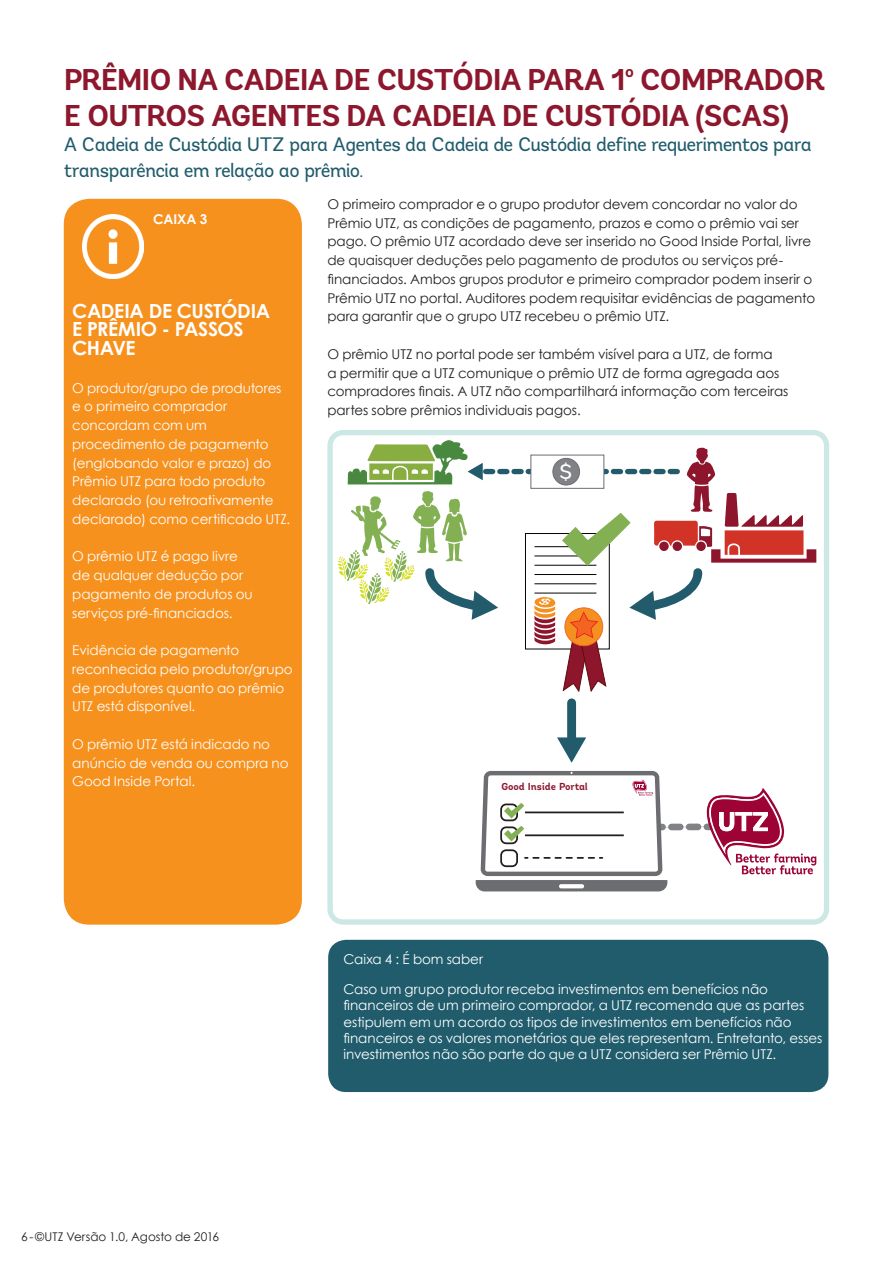
<style>
.page{position:relative;width:893px;height:1263px;background:#fff}
.page>*{position:absolute;margin:0;border:0;box-sizing:border-box;transform-origin:0 0}
.Header_1{font:700 30px/36px "Andes";letter-spacing:-.055em;color:#8d172c}
.t1{font:21.3px "Andes";color:#fff}
.Intro_text{font:19.5px/25.3px "Andes";letter-spacing:-.04em;color:#205c6c}
.Note_text{font:700 19.5px/18.8px "Century Gothic";letter-spacing:-.02em;color:#fff}
.Note_text-2{font:13.5px/18.8px "Century Gothic";letter-spacing:-.005em;color:#fff}
.t2{font:13.5px/18.8px "Century Gothic";letter-spacing:-.005em;color:#231f20}
.Note_text-3{font:700 13.5px "Century Gothic";letter-spacing:-.005em;color:#fff}
.t3{font:12px "Century Gothic";color:#231f20}
.t4{font:700 10.2px "Andes";letter-spacing:-.01em;color:#8d162d}
</style>
<div class="page">
<div style="left:64px;top:199px;width:238px;height:726px;background:#f6911e;border-radius:26px"></div>
<img style="left:83px;top:214px;width:61px;height:64px">
<svg style="left:327px;top:430px;width:502px;height:495px"></svg>
<svg style="left:476px;top:771px;width:340px;height:120px"></svg>
<div style="left:328px;top:940px;width:500px;height:152px;background:#205c6c;border-radius:18px"></div>
<p class="Header_1" style="left:64px;top:62px;width:763px">PRÊMIO NA CADEIA DE CUSTÓDIA PARA 1º COMPRADOR<br>E OUTROS AGENTES DA CADEIA DE CUSTÓDIA (SCAS)</p>
<p class="Intro_text" style="left:64px;top:132px;width:750px">A Cadeia de Custódia UTZ para Agentes da Cadeia de Custódia define requerimentos para transparência em relação ao prêmio.</p>
<p class="t2" style="left:327px;top:194px;width:489px">O primeiro comprador e o grupo produtor devem concordar no valor do Prêmio UTZ, as condições de pagamento, prazos e como o prêmio vai ser pago. O prêmio UTZ acordado deve ser inserido no Good Inside Portal, livre de quaisquer deduções pelo pagamento de produtos ou serviços pré&shy;financiados. Ambos grupos produtor e primeiro comprador podem inserir o Prêmio UTZ no portal. Auditores podem requisitar evidências de pagamento para garantir que o grupo UTZ recebeu o prêmio UTZ.</p>
<p class="t2" style="left:327px;top:344px;width:463px">O prêmio UTZ no portal pode ser também visível para a UTZ, de forma<br>a permitir que a UTZ comunique o prêmio UTZ de forma agregada aos compradores finais. A UTZ não compartilhará informação com terceiras partes sobre prêmios individuais pagos.</p>
<p class="Note_text-3" style="left:153px;top:209px;width:56px">CAIXA 3</p>
<p class="Note_text" style="left:72px;top:300px;width:199px">CADEIA DE CUSTÓDIA<br>E PRÊMIO - PASSOS<br>CHAVE</p>
<p class="Note_text-2" style="left:72px;top:378px;width:219px">O produtor/grupo de produtores e o primeiro comprador concordam com um procedimento de pagamento (englobando valor e prazo) do<br>Prêmio UTZ para todo produto declarado (ou retroativamente declarado) como certificado UTZ.</p>
<p class="Note_text-2" style="left:72px;top:547px;width:182px">O prêmio UTZ é pago livre de qualquer dedução por pagamento de produtos ou serviços pré-financiados.</p>
<p class="Note_text-2" style="left:72px;top:641px;width:222px">Evidência de pagamento reconhecida pelo produtor/grupo de produtores quanto ao prêmio<br>UTZ está disponível.</p>
<p class="Note_text-2" style="left:72px;top:734px;width:218px">O prêmio UTZ está indicado no anúncio de venda ou compra no<br>Good Inside Portal.</p>
<p class="t1" style="left:559px;top:459px;width:15px">$</p>
<p class="t4" style="left:501px;top:780px;width:88px">Good Inside Portal</p>
<p class="t3" style="left:21px;top:1228px;width:199px">6 - © UTZ Versão 1.0, Agosto de 2016</p>
<p class="Note_text-2" style="left:343px;top:949px;width:141px">Caixa 4 : É bom saber</p>
<p class="Note_text-2" style="left:343px;top:981px;width:480px;line-height:16.2px">Caso um grupo produtor receba investimentos em benefícios não financeiros de um primeiro comprador, a UTZ recomenda que as partes estipulem em um acordo os tipos de investimentos em benefícios não financeiros e os valores monetários que eles representam. Entretanto, esses investimentos não são parte do que a UTZ considera ser Prêmio UTZ.</p>
</div>
